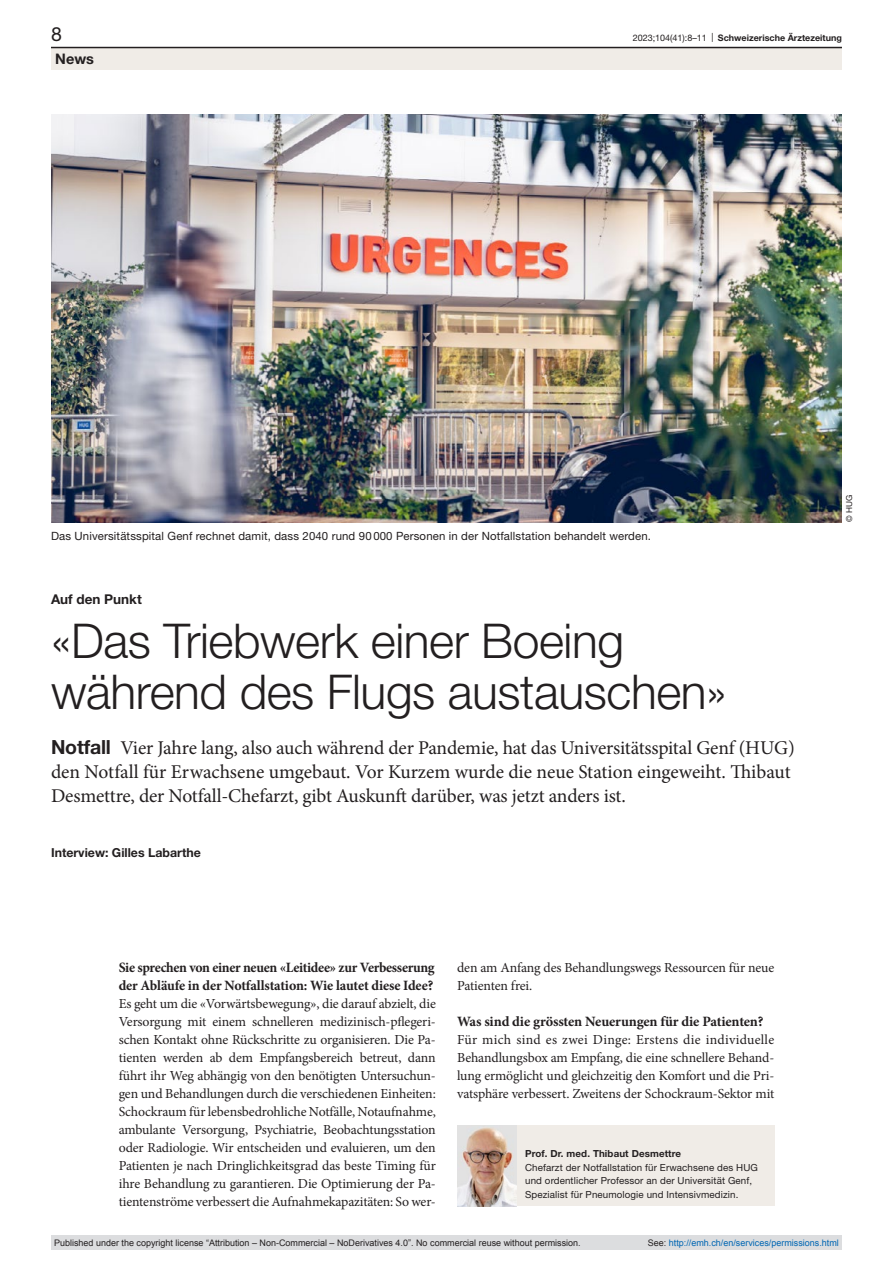
<style>
.page{position:relative;width:893px;height:1263px;background:#fff}
.page>*{position:absolute;margin:0;border:0;box-sizing:border-box;transform-origin:0 0}
.article-title-L32{font:300 48px/51px "Helvetica Neue LT Pro";letter-spacing:-.01em;color:#231f20}
.lead{font:19.5px/24px "Minion Pro";letter-spacing:-.01em;color:#231f20}
.t1{font:19.5px "Helvetica Neue LT Pro";color:#231f20}
.t2{font:700 14.55px "Helvetica Neue LT Pro";color:#231f20}
.interview-question{font:700 14.25px/18px "Minion Pro";letter-spacing:-.015em;color:#231f20}
.interview-answer{font:13.8px/18px "Minion Pro";letter-spacing:-.01em;color:#231f20;text-align:justify}
.pre-heading{font:700 13.5px "Helvetica Neue LT Pro";color:#231f20}
.authors{font:700 12.3px "Helvetica Neue LT Pro";color:#231f20}
.figure-caption{font:11.4px "Helvetica Neue LT Pro";letter-spacing:.01em;color:#231f20}
.affiliations-small{font:9.75px/13.5px "Helvetica Neue LT Pro";letter-spacing:.01em;color:#231f20}
.authors-small{font:700 9.75px "Helvetica Neue LT Pro";letter-spacing:.01em;color:#231f20}
.t3{font:9px "Arial";color:#231f20}
.t4{font:9px "Arial";color:#0066b3}
.t5{font:700 9px "Helvetica Neue LT Pro";color:#231f20}
.credits{font:8.25px "Helvetica Neue LT Pro";color:#231f20}
.s1{font-weight:400}
.s2{font-family:"Helvetica Neue LT Pro";font-weight:700}
.s3{color:#231f20}
</style>
<div class="page">
<img style="left:51px;top:115px;width:791px;height:407px">
<div style="left:457px;top:1125px;width:317px;height:81px;background:#f0ece7"></div>
<img style="left:457px;top:1125px;width:60px;height:81px">
<div style="left:51px;top:48px;width:791px;height:22px;background:#f0ece7"></div>
<hr style="left:51px;top:47px;width:791px;height:1px;background:#231f20">
<div style="left:51px;top:1235px;width:791px;height:15px;background:#dcdddf"></div>
<h2 class="t1" style="left:51px;top:22px;width:12px">8</h2>
<p class="t5" style="left:633px;top:32px;width:211px"><span class="s1">2023;104(41):8–11 |</span> Schweizerische Ärztezeitung</p>
<p class="t2" style="left:55px;top:49px;width:40px">News</p>
<p class="figure-caption" style="left:51px;top:529px;width:601px">Das Universitätsspital Genf rechnet damit, dass 2040 rund 90 000 Personen in der Notfallstation behandelt werden.</p>
<p class="pre-heading" style="left:51px;top:590px;width:92px">Auf den Punkt</p>
<p class="article-title-L32" style="left:51px;top:614px;width:677px">«Das Triebwerk einer Boeing während des Flugs austauschen»</p>
<p class="lead" style="left:51px;top:736px;width:745px"><span class="s2">Notfall</span> Vier Jahre lang, also auch während der Pandemie, hat das Universitätsspital Genf (HUG) den Notfall für Erwachsene umgebaut. Vor Kurzem wurde die neue Station eingeweiht. Thibaut<br>Desmettre, der Notfall-Chefarzt, gibt Auskunft darüber, was jetzt anders ist.</p>
<p class="authors" style="left:51px;top:845px;width:151px">Interview: Gilles Labarthe</p>
<p class="interview-question" style="left:119px;top:958px;width:318px">Sie sprechen von einer neuen «Leitidee» zur Verbesserung der Abläufe in der Notfallstation: Wie lautet diese Idee?</p>
<p class="interview-answer" style="left:119px;top:995px;width:319px">Es geht um die «Vorwärtsbewegung», die darauf abzielt, die Versorgung mit einem schnelleren medizinisch-pflegeri&shy;schen Kontakt ohne Rückschritte zu organisieren. Die Pa&shy;tienten werden ab dem Empfangsbereich betreut, dann führt ihr Weg abhängig von den benötigten Untersuchun&shy;gen und Behandlungen durch die verschiedenen Einheiten:<br>Schockraum für lebensbedrohliche Notfälle, Notaufnahme, ambulante Versorgung, Psychiatrie, Beobachtungsstation oder Radiologie. Wir entscheiden und evaluieren, um den Patienten je nach Dringlichkeitsgrad das beste Timing für ihre Behandlung zu garantieren. Die Optimierung der Pa&shy;tientenströme verbessert die Aufnahmekapazitäten: So wer-</p>
<p class="interview-answer" style="left:457px;top:959px;width:319px">den am Anfang des Behandlungswegs Ressourcen für neue<br>Patienten frei.</p>
<p class="interview-question" style="left:457px;top:1012px;width:308px">Was sind die grössten Neuerungen für die Patienten?</p>
<p class="interview-answer" style="left:457px;top:1031px;width:319px">Für mich sind es zwei Dinge: Erstens die individuelle Behandlungsbox am Empfang, die eine schnellere Behand&shy;lung ermöglicht und gleichzeitig den Komfort und die Pri&shy;vatsphäre verbessert. Zweitens der Schockraum-Sektor mit</p>
<p class="authors-small" style="left:525px;top:1147px;width:158px">Prof. Dr. med. Thibaut Desmettre</p>
<p class="affiliations-small" style="left:525px;top:1160px;width:234px">Chefarzt der Notfallstation für Erwachsene des HUG und ordentlicher Professor an der Universität Genf,<br>Spezialist für Pneumologie und Intensivmedizin.</p>
<p class="credits" style="left:844px;top:522px;width:29px;rotate:-90deg">© HUG</p>
<p class="t3" style="left:54px;top:1237px;width:528px">Published under the copyright license “Attribution – Non-Commercial – NoDerivatives 4.0”. No commercial reuse without permission.</p>
<p class="t4" style="left:648px;top:1237px;width:193px"><span class="s3">See:</span> http://emh.ch/en/services/permissions.html</p>
</div>
